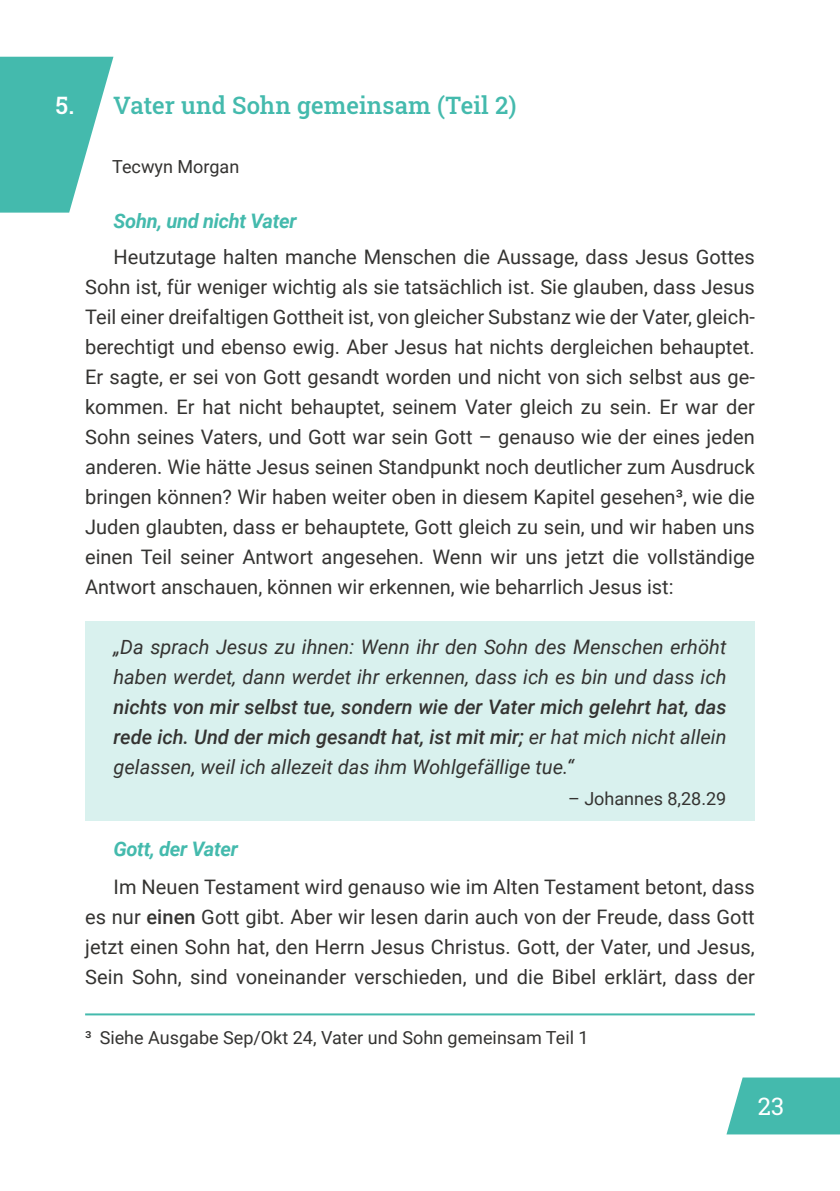
<style>
.page{position:relative;width:840px;height:1191px;background:#fff}
.page>*{position:absolute;margin:0;border:0;box-sizing:border-box;transform-origin:0 0}
.t1{font:500 24px "Roboto Slab";letter-spacing:.005em;color:#44baad}
.t2{font:24px "Roboto Slab";color:#fff}
.t3{font:20px/30px "Roboto";color:#343331;text-align:justify}
.t4{font:italic 500 20px/30px "Roboto";color:#343331;text-align:justify}
.t5{font:italic 20px/30px "Roboto";color:#343331}
.t6{font:italic 700 20px "Roboto";letter-spacing:-.015em;color:#44baad}
.t7{font:18px "Roboto";color:#343331}
.s1{color:#fff}
.s2{font-weight:400}
.s3{font-weight:500}
</style>
<div class="page">
<svg style="left:0;top:57px;width:113px;height:156px"></svg>
<div style="left:85px;top:621px;width:669px;height:199px;background:#d9f1ee"></div>
<hr style="left:85px;top:1013px;width:669px;height:2px;background:#44baad">
<svg style="left:726px;top:1077px;width:113px;height:57px;background:#53bfb3"></svg>
<p class="t1" style="left:56px;top:89px;width:462px"><span class="s1">5.</span> Vater und Sohn gemeinsam (Teil 2)</p>
<p class="t7" style="left:112px;top:160px;width:128px">Tecwyn Morgan</p>
<p class="t6" style="left:113px;top:213px;width:184px">Sohn, und nicht Vater</p>
<p class="t3" style="left:85px;top:244px;width:670px;text-indent:28px">Heutzutage halten manche Menschen die Aussage, dass Jesus Gottes Sohn ist, für weniger wichtig als sie tatsächlich ist. Sie glauben, dass Jesus Teil einer dreifaltigen Gottheit ist, von gleicher Substanz wie der Vater, gleich‐ berechtigt und ebenso ewig. Aber Jesus hat nichts dergleichen behauptet.<br>Er sagte, er sei von Gott gesandt worden und nicht von sich selbst aus ge‐ kommen. Er hat nicht behauptet, seinem Vater gleich zu sein. Er war der Sohn seines Vaters, und Gott war sein Gott – genauso wie der eines jeden anderen. Wie hätte Jesus seinen Standpunkt noch deutlicher zum Ausdruck bringen können? Wir haben weiter oben in diesem Kapitel gesehen³, wie die Juden glaubten, dass er behauptete, Gott gleich zu sein, und wir haben uns einen Teil seiner Antwort angesehen. Wenn wir uns jetzt die vollständige Antwort anschauen, können wir erkennen, wie beharrlich Jesus ist:</p>
<p class="t5" style="left:113px;top:634px;width:614px">„Da sprach Jesus zu ihnen: Wenn ihr den Sohn des Menschen erhöht haben werdet, dann werdet ihr erkennen, dass ich es bin und dass ich</p>
<p class="t4" style="left:113px;top:694px;width:614px">nichts von mir selbst tue, sondern wie der Vater mich gelehrt hat, das rede ich. Und der mich gesandt hat, ist mit mir; <span class="s2">er hat mich nicht allein gelassen, weil ich allezeit das ihm Wohlgefällige tue.“</span></p>
<p class="t7" style="left:567px;top:791px;width:160px">– Johannes 8,28.29</p>
<p class="t6" style="left:113px;top:841px;width:126px">Gott, der Vater</p>
<p class="t3" style="left:85px;top:874px;width:670px;text-indent:28px">Im Neuen Testament wird genauso wie im Alten Testament betont, dass es nur <span class="s3">einen</span> Gott gibt. Aber wir lesen darin auch von der Freude, dass Gott jetzt einen Sohn hat, den Herrn Jesus Christus. Gott, der Vater, und Jesus, Sein Sohn, sind voneinander verschieden, und die Bibel erklärt, dass der</p>
<p class="t7" style="left:85px;top:1030px;width:505px">³ Siehe Ausgabe Sep/Okt 24, Vater und Sohn gemeinsam Teil 1</p>
<p class="t2" style="left:757px;top:1089px;width:28px">23</p>
</div>
